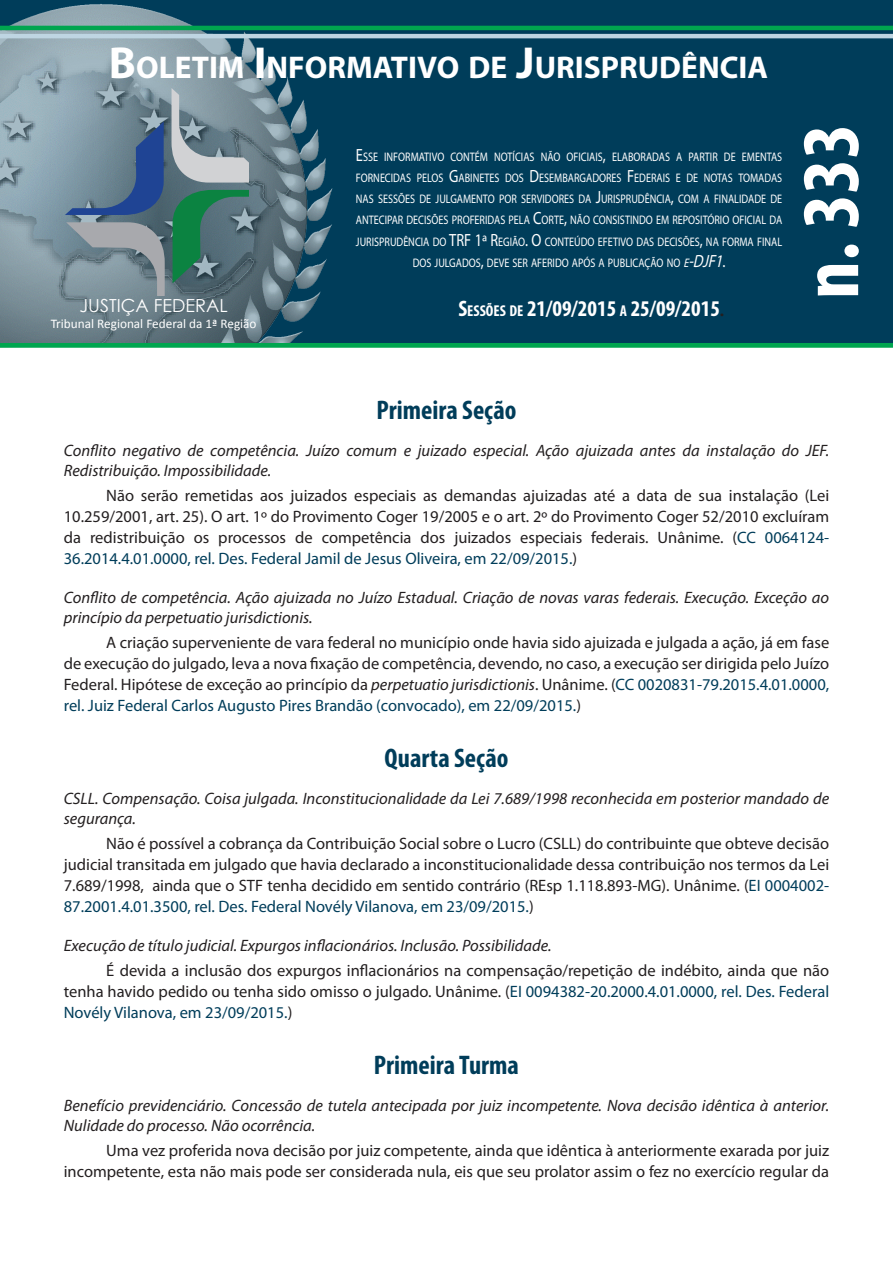
<style>
.page{position:relative;width:893px;height:1263px;background:#fff}
.page>*{position:absolute;margin:0;border:0;box-sizing:border-box;transform-origin:0 0}
.t1{font:700 condensed 82.5px "Myriad Pro";color:#fff}
.t2{font:700 31.5px "Myriad Pro";color:#fff}
.TÍTULO{font:700 condensed 27px "Myriad Pro";color:#003d5a}
.t3{font:700 condensed 22.5px "Myriad Pro";color:#fff}
.Título_SEÇÕES_e_TURM{font:18px "Century Gothic";color:#fff}
.Texto_EMENTA{font:16.5px/21px "Myriad Pro";color:#231f20;text-align:justify}
.Cabeça_EMENTA{font:italic 16.5px/19.8px "Myriad Pro";color:#231f20}
.t4{font:13.2px "Calibri";color:#fff}
.t5{font:12.45px/21.3px "Myriad Pro";color:#fff;text-align:center;scale:.82 1}
.s1{font-size:45px}
.s2{font-size:17.7px}
.s3{font-style:italic}
.s4{font-style:italic;font-size:17.7px}
.s5{font-size:15.75px}
.s6{font-family:"Times New Roman";font-stretch:normal;font-size:18px;color:#231f20}
.s7{color:#003d5a}
</style>
<div class="page">
<div style="left:0;top:0;width:893px;height:343px;background:#003d5a"></div>
<img style="left:0;top:4px;width:406px;height:339px">
<div style="left:0;top:34px;width:893px;height:4px;border:1px solid #bed5e2"></div>
<hr style="left:0;top:344px;width:893px;height:3px;background:#00a54f">
<div style="left:0;top:343px;width:893px;height:5px;border:1px solid #00a54f"></div>
<div style="left:0;top:26px;width:893px;height:4px;border:1px solid #00a54f"></div>
<svg style="left:65px;top:122px;width:99px;height:93px;background:#5a7696"></svg>
<svg style="left:173px;top:190px;width:76px;height:93px;background:#3d7666"></svg>
<svg style="left:66px;top:222px;width:99px;height:74px;background:#86949c"></svg>
<svg style="left:171px;top:88px;width:78px;height:95px;background:#91a0a7"></svg>
<p class="t2" style="left:109px;top:47px;width:661px"><span class="s1">B</span>OLETIM <span class="s1">I</span> NFORMATIVO DE <span class="s1">J</span>URISPRUDÊNCIA</p>
<p class="t5" style="left:356px;top:146px;width:521px"><span class="s2">E</span>SSE INFORMATIVO CONTÉM NOTÍCIAS NÃO OFICIAIS<span class="s2">,</span> ELABORADAS A PARTIR DE EMENTAS FORNECIDAS PELOS <span class="s2">G</span>ABINETES DOS <span class="s2">D</span>ESEMBARGADORES <span class="s2">F</span> EDERAIS E DE NOTAS TOMADAS NAS SESSÕES DE JULGAMENTO POR SERVIDORES DA <span class="s2">J</span>URISPRUDÊNCIA<span class="s2">,</span> COM A FINALIDADE DE ANTECIPAR DECISÕES PROFERIDAS PELA <span class="s2">C</span>ORTE<span class="s2">,</span> NÃO CONSISTINDO EM REPOSITÓRIO OFICIAL DA JURISPRUDÊNCIA DO <span class="s2">TRF 1ª R</span>EGIÃO<span class="s2">. O</span> CONTEÚDO EFETIVO DAS DECISÕES<span class="s2">,</span> NA FORMA FINAL DOS JULGADOS<span class="s2">,</span> DEVE SER AFERIDO APÓS A PUBLICAÇÃO NO <span class="s3">e</span><span class="s4">-DJF1</span><span class="s2">.</span></p>
<p class="Título_SEÇÕES_e_TURM" style="left:80px;top:293px;width:150px">JUSTIÇA FEDERAL</p>
<p class="t3" style="left:458px;top:294px;width:267px">S<span class="s5">ESSÕES DE</span> 21/09/2015 <span class="s5">A</span> 25/09/2015<span class="s6">.</span></p>
<p class="t4" style="left:51px;top:315px;width:207px">Tribunal Regional Federal da 1ª Região</p>
<p class="t1" style="left:779px;top:299px;width:177px;rotate:-90deg">n. 333</p>
<p class="TÍTULO" style="left:376px;top:393px;width:141px">Primeira Seção</p>
<p class="Cabeça_EMENTA" style="left:64px;top:440px;width:767px">Conflito negativo de competência. Juízo comum e juizado especial. Ação ajuizada antes da instalação do JEF.<br>Redistribuição. Impossibilidade.</p>
<p class="Texto_EMENTA" style="left:64px;top:485px;width:767px;text-indent:43px">Não serão remetidas aos juizados especiais as demandas ajuizadas até a data de sua instalação (Lei 10.259/2001, art. 25). O art. 1º do Provimento Coger 19/2005 e o art. 2º do Provimento Coger 52/2010 excluíram da redistribuição os processos de competência dos juizados especiais federais. Unânime. (<span class="s7">CC 0064124- 36.2014.4.01.0000, rel. Des. Federal Jamil de Jesus Oliveira, em 22/09/2015.</span>)</p>
<p class="Cabeça_EMENTA" style="left:64px;top:587px;width:767px">Conflito de competência. Ação ajuizada no Juízo Estadual. Criação de novas varas federais. Execução. Exceção ao princípio da perpetuatio jurisdictionis.</p>
<p class="Texto_EMENTA" style="left:64px;top:632px;width:767px;text-indent:43px">A criação superveniente de vara federal no município onde havia sido ajuizada e julgada a ação, já em fase de execução do julgado, leva a nova fixação de competência, devendo, no caso, a execução ser dirigida pelo Juízo Federal. Hipótese de exceção ao princípio da <span class="s3">perpetuatio jurisdictionis</span>. Unânime. (<span class="s7">CC 0020831-79.2015.4.01.0000, rel. Juiz Federal Carlos Augusto Pires Brandão (convocado), em 22/09/2015.</span>)</p>
<p class="TÍTULO" style="left:385px;top:741px;width:125px">Quarta Seção</p>
<p class="Cabeça_EMENTA" style="left:64px;top:788px;width:767px">CSLL. Compensação. Coisa julgada. Inconstitucionalidade da Lei 7.689/1998 reconhecida em posterior mandado de segurança.</p>
<p class="Texto_EMENTA" style="left:64px;top:832px;width:767px;text-indent:43px">Não é possível a cobrança da Contribuição Social sobre o Lucro (CSLL) do contribuinte que obteve decisão judicial transitada em julgado que havia declarado a inconstitucionalidade dessa contribuição nos termos da Lei 7.689/1998, ainda que o STF tenha decidido em sentido contrário (REsp 1.118.893-MG). Unânime. (<span class="s7">EI 0004002- 87.2001.4.01.3500, rel. Des. Federal Novély Vilanova, em 23/09/2015.</span>)</p>
<p class="Cabeça_EMENTA" style="left:64px;top:935px;width:489px">Execução de título judicial. Expurgos inflacionários. Inclusão. Possibilidade.</p>
<p class="Texto_EMENTA" style="left:64px;top:960px;width:767px;text-indent:43px">É devida a inclusão dos expurgos inflacionários na compensação/repetição de indébito, ainda que não tenha havido pedido ou tenha sido omisso o julgado. Unânime. (<span class="s7">EI 0094382-20.2000.4.01.0000, rel. Des. Federal Novély Vilanova, em 23/09/2015.</span>)</p>
<p class="TÍTULO" style="left:374px;top:1048px;width:147px">Primeira Turma</p>
<p class="Cabeça_EMENTA" style="left:64px;top:1095px;width:767px">Benefício previdenciário. Concessão de tutela antecipada por juiz incompetente. Nova decisão idêntica à anterior.<br>Nulidade do processo. Não ocorrência.</p>
<p class="Texto_EMENTA" style="left:64px;top:1139px;width:767px;text-align:right">Uma vez proferida nova decisão por juiz competente, ainda que idêntica à anteriormente exarada por juiz incompetente, esta não mais pode ser considerada nula, eis que seu prolator assim o fez no exercício regular da</p>
</div>
